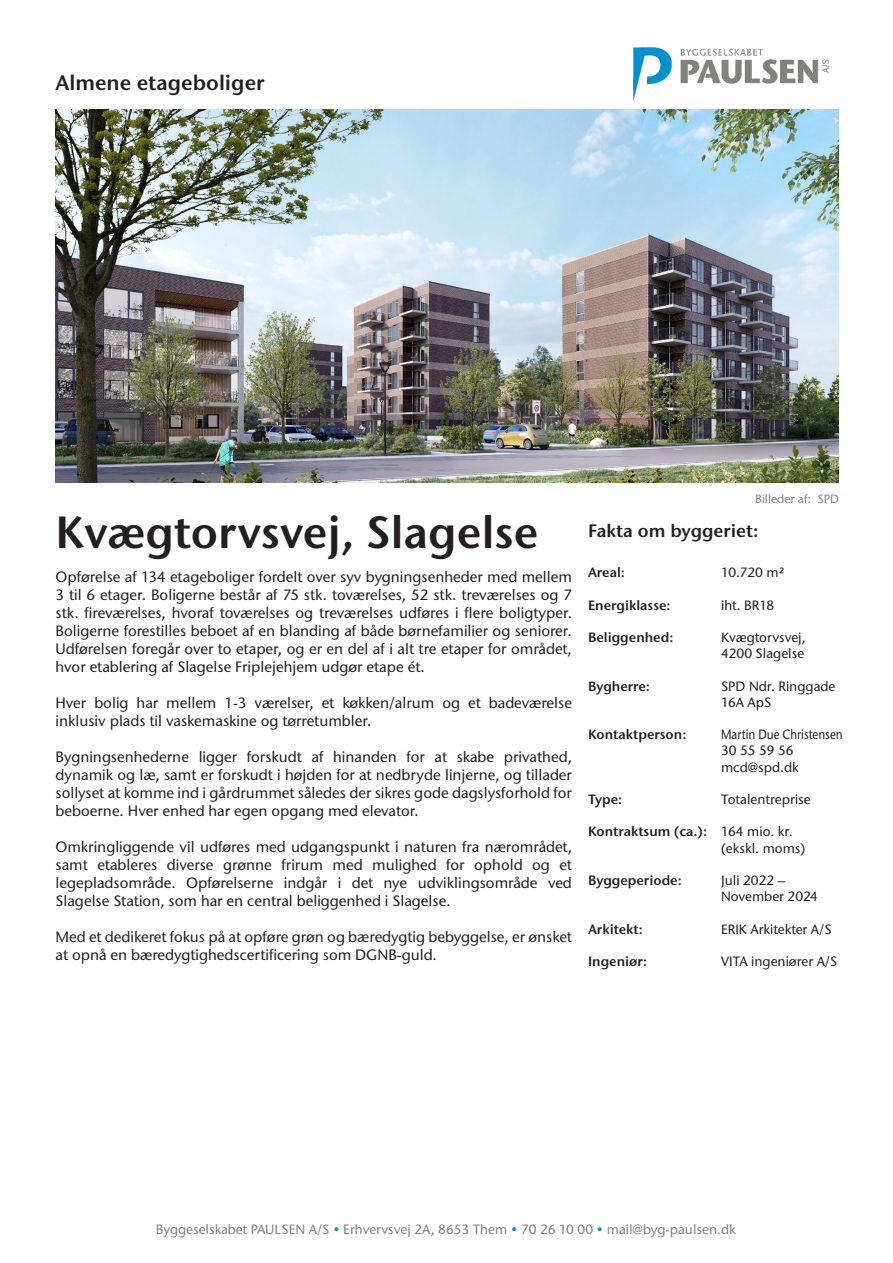
<style>
.page{position:relative;width:893px;height:1263px;background:#fff}
.page>*{position:absolute;margin:0;border:0;box-sizing:border-box;transform-origin:0 0}
.t1{font:600 45px "Stone Sans ITC Std";color:#231f20}
.t2{font:600 21px "Stone Sans ITC Std";color:#231f20}
.t3{font:600 18px "Stone Sans ITC Std";color:#231f20}
.t4{font:500 15px/18px "Stone Sans ITC Std";color:#231f20;text-align:justify}
.t5{font:500 13.5px/16.2px "Stone Sans ITC Std";color:#231f20}
.t6{font:600 13.5px "Stone Sans ITC Std";color:#231f20}
.t7{font:500 13.5px "Stone Sans ITC Std";color:#808180}
.t8{font:500 13.5px "Stone Sans ITC Std";color:#231f20;scale:.85 1}
.t9{font:500 12px "Stone Sans ITC Std";color:#808180}
.s1{color:#0091cf}
</style>
<div class="page">
<img style="left:633px;top:47px;width:197px;height:54px">
<img style="left:56px;top:109px;width:783px;height:374px">
<p class="t2" style="left:56px;top:69px;width:211px">Almene etageboliger</p>
<p class="t9" style="left:755px;top:491px;width:85px">Billeder af: SPD</p>
<p class="t1" style="left:56px;top:504px;width:485px">Kvægtorvsvej, Slagelse</p>
<p class="t3" style="left:588px;top:519px;width:172px">Fakta om byggeriet:</p>
<p class="t5" style="left:721px;top:564px;width:65px">10.720 m²</p>
<p class="t5" style="left:721px;top:597px;width:55px">iht. BR18</p>
<p class="t5" style="left:721px;top:629px;width:86px">Kvægtorvsvej,</p>
<p class="t5" style="left:721px;top:645px;width:85px">4200 Slagelse</p>
<p class="t5" style="left:721px;top:678px;width:116px">SPD Ndr. Ringgade<br>16A ApS</p>
<p class="t8" style="left:721px;top:726px;width:145px">Martin Due Christensen</p>
<p class="t5" style="left:721px;top:742px;width:74px">30 55 59 56</p>
<p class="t5" style="left:721px;top:759px;width:79px">mcd@spd.dk</p>
<p class="t5" style="left:721px;top:791px;width:91px">Totalentreprise</p>
<p class="t5" style="left:721px;top:823px;width:86px">164 mio. kr. (ekskl. moms)</p>
<p class="t5" style="left:721px;top:872px;width:66px">Juli 2022 –</p>
<p class="t5" style="left:721px;top:888px;width:98px">November 2024</p>
<p class="t5" style="left:721px;top:921px;width:112px">ERIK Arkitekter A/S</p>
<p class="t5" style="left:721px;top:953px;width:118px">VITA ingeniører A/S</p>
<p class="t6" style="left:588px;top:564px;width:38px">Areal:</p>
<p class="t6" style="left:588px;top:596px;width:84px">Energiklasse:</p>
<p class="t6" style="left:588px;top:629px;width:87px">Beliggenhed:</p>
<p class="t6" style="left:588px;top:677px;width:64px">Bygherre:</p>
<p class="t6" style="left:588px;top:726px;width:100px">Kontaktperson:</p>
<p class="t4" style="left:56px;top:567px;width:518px">Opførelse af 134 etageboliger fordelt over syv bygningsenheder med mellem 3 til 6 etager. Boligerne består af 75 stk. toværelses, 52 stk. treværelses og 7 stk. fireværelses, hvoraf toværelses og treværelses udføres i flere boligtyper.<br>Boligerne forestilles beboet af en blanding af både børnefamilier og seniorer.<br>Udførelsen foregår over to etaper, og er en del af i alt tre etaper for området, hvor etablering af Slagelse Friplejehjem udgør etape ét.</p>
<p class="t4" style="left:56px;top:693px;width:518px">Hver bolig har mellem 1-3 værelser, et køkken/alrum og et badeværelse inklusiv plads til vaskemaskine og tørretumbler.</p>
<p class="t4" style="left:56px;top:747px;width:518px">Bygningsenhederne ligger forskudt af hinanden for at skabe privathed, dynamik og læ, samt er forskudt i højden for at nedbryde linjerne, og tillader sollyset at komme ind i gårdrummet således der sikres gode dagslysforhold for beboerne. Hver enhed har egen opgang med elevator.</p>
<p class="t4" style="left:56px;top:837px;width:518px">Omkringliggende vil udføres med udgangspunkt i naturen fra nærområdet, samt etableres diverse grønne frirum med mulighed for ophold og et legepladsområde. Opførelserne indgår i det nye udviklingsområde ved Slagelse Station, som har en central beliggenhed i Slagelse.</p>
<p class="t4" style="left:56px;top:927px;width:518px">Med et dedikeret fokus på at opføre grøn og bæredygtig bebyggelse, er ønsket at opnå en bæredygtighedscertificering som DGNB-guld.</p>
<p class="t6" style="left:588px;top:791px;width:36px">Type:</p>
<p class="t6" style="left:588px;top:823px;width:121px">Kontraktsum (ca.):</p>
<p class="t6" style="left:588px;top:872px;width:95px">Byggeperiode:</p>
<p class="t6" style="left:588px;top:920px;width:56px">Arkitekt:</p>
<p class="t6" style="left:588px;top:953px;width:61px">Ingeniør:</p>
<p class="t7" style="left:156px;top:1221px;width:581px">Byggeselskabet PAULSEN A/S <span class="s1">•</span> Erhvervsvej 2A, 8653 Them <span class="s1">•</span> 70 26 10 00 <span class="s1">•</span> mail@byg-paulsen.dk</p>
</div>
